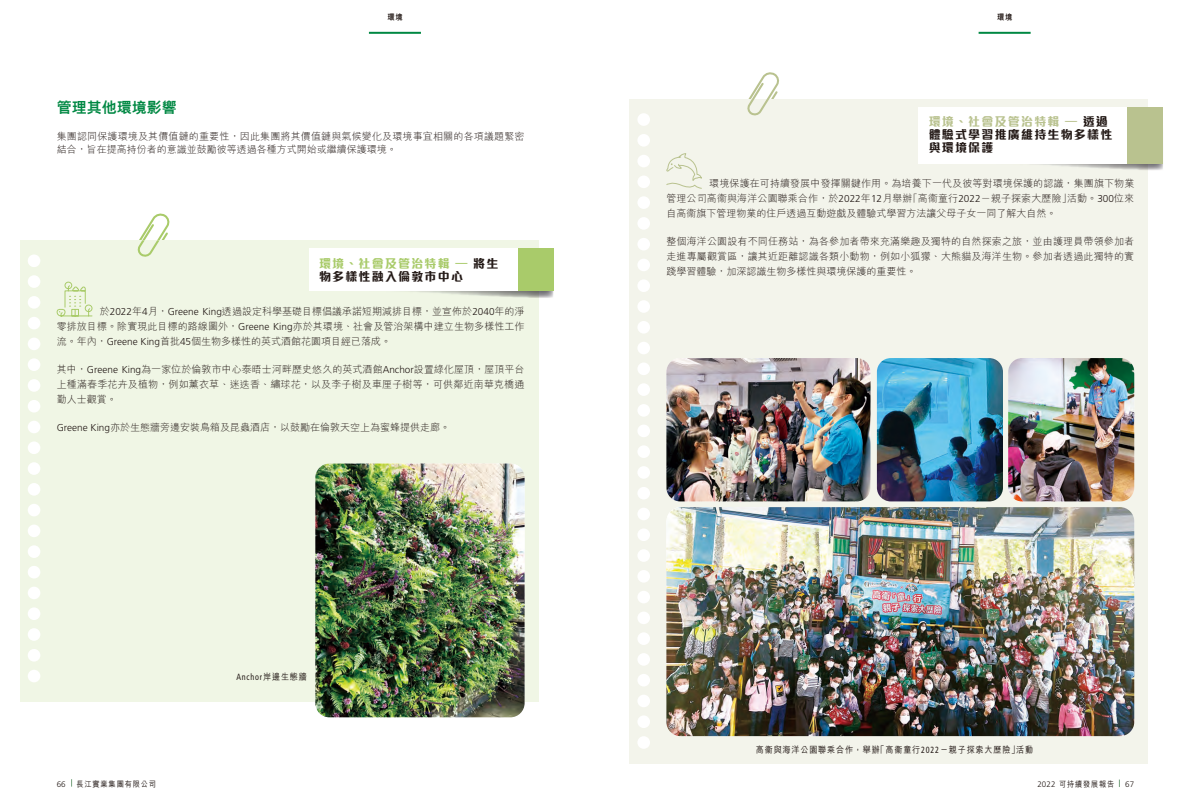
<style>
.page{position:relative;width:1191px;height:808px;background:#fff}
.page>*{position:absolute;margin:0;border:0;box-sizing:border-box;transform-origin:0 0}
.t1{font:800 15px "M Hei HK";color:#008843}
.t2{font:800 12px/13px "M Elle HK";letter-spacing:.1em;color:#231916}
.t3{font:300 10px/15px "M Hei HK";color:#231916;text-align:justify}
.t4{font:500 9px "M Hei HK";letter-spacing:.1em;color:#231916;scale:.9 1}
.t5{font:condensed 9px "Frutiger LT Std";letter-spacing:.1em;color:#231916;scale:.9 1}
.t6{font:500 8px "M Hei HK";letter-spacing:.115em;color:#231916;scale:.9 1}
.t7{font:800 8px "M Hei HK";color:#231916;scale:.9 1}
.s1{color:#a9cb6a}
.s2{font-family:"Frutiger LT Std"}
.s3{font-family:"M Hei HK";font-weight:500;font-stretch:normal}
.s4{color:#b9c28f}
.s5{font-family:"Frutiger LT Std";font-weight:400;font-stretch:condensed}
.s6{font-family:"Frutiger LT Std";font-weight:300}
</style>
<div class="page">
<hr style="left:369px;top:32px;width:52px;height:2px;background:#008843">
<hr style="left:978px;top:32px;width:52px;height:2px;background:#008843">
<div style="left:20px;top:240px;width:519px;height:461px;background:#f0f6e5"></div>
<svg style="left:28px;top:254px;width:12px;height:13px"></svg>
<svg style="left:28px;top:275px;width:12px;height:283px"></svg>
<svg style="left:28px;top:566px;width:12px;height:12px"></svg>
<svg style="left:28px;top:587px;width:12px;height:95px"></svg>
<img style="left:410px;top:291px;width:143px;height:7px">
<div style="left:309px;top:248px;width:244px;height:43px;background:#fff"></div>
<div style="left:518px;top:248px;width:35px;height:43px;background:#a9cb6a"></div>
<svg style="left:137px;top:213px;width:33px;height:44px"></svg>
<div style="left:629px;top:99px;width:519px;height:665px;background:#f3f4eb"></div>
<svg style="left:637px;top:113px;width:13px;height:13px"></svg>
<svg style="left:637px;top:134px;width:13px;height:283px"></svg>
<svg style="left:637px;top:425px;width:13px;height:12px"></svg>
<svg style="left:637px;top:445px;width:13px;height:283px"></svg>
<svg style="left:637px;top:736px;width:13px;height:13px"></svg>
<svg style="left:56px;top:281px;width:37px;height:36px"></svg>
<svg style="left:666px;top:154px;width:36px;height:35px"></svg>
<img style="left:877px;top:358px;width:126px;height:143px">
<img style="left:1008px;top:358px;width:126px;height:143px">
<img style="left:666px;top:358px;width:204px;height:143px">
<img style="left:1038px;top:164px;width:125px;height:6px">
<div style="left:918px;top:107px;width:245px;height:57px;background:#fff"></div>
<div style="left:1127px;top:107px;width:36px;height:57px;background:#b9c28f"></div>
<img style="left:315px;top:463px;width:209px;height:254px">
<img style="left:666px;top:507px;width:468px;height:229px">
<svg style="left:747px;top:72px;width:32px;height:44px"></svg>
<p class="t7" style="left:387px;top:13px;width:18px">環境</p>
<p class="t7" style="left:997px;top:13px;width:18px">環境</p>
<h1 class="t1" style="left:57px;top:100px;width:121px">管理其他環境影響</h1>
<p class="t3" style="left:57px;top:130px;width:469px;line-height:13px">集團認同保護環境及其價值鏈的重要性，因此集團將其價值鏈與氣候變化及環境事宜相關的各項議題緊密結合，旨在提高持份者的意識並鼓勵彼等透過各種方式開始或繼續保護環境。</p>
<p class="t2" style="left:319px;top:258px;width:181px"><span class="s1">環境、社會及管治特輯 –</span> 將生物多樣性融入倫敦市中心</p>
<p class="t3" style="left:57px;top:304px;width:469px;text-indent:43px">於<span class="s2">2022</span>年<span class="s2">4</span>月，<span class="s2">Greene King</span>透過設定科學基礎目標倡議承諾短期減排目標，並宣佈於<span class="s2">2040</span>年的淨零排放目標。除實現此目標的路線圖外，<span class="s2">Greene King</span>亦於其環境、社會及管治架構中建立生物多樣性工作流。年內，<span class="s2">Greene King</span>首批<span class="s2">45</span>個生物多樣性的英式酒館花園項目經已落成。</p>
<p class="t3" style="left:57px;top:362px;width:469px">其中，<span class="s2">Greene King</span>為一家位於倫敦市中心泰晤士河畔歷史悠久的英式酒館<span class="s2">Anchor</span>設置綠化屋頂，屋頂平台上種滿春季花卉及植物，例如薰衣草、迷迭香、繡球花，以及李子樹及車厘子樹等，可供鄰近南華克橋通勤人士觀賞。</p>
<p class="t3" style="left:57px;top:420px;width:395px"><span class="s2">Greene King</span>亦於生態牆旁邊安裝鳥箱及昆蟲酒店，以鼓勵在倫敦天空上為蜜蜂提供走廊。</p>
<p class="t5" style="left:236px;top:672px;width:80px">Anchor<span class="s3">岸邊生態牆</span></p>
<p class="t2" style="left:928px;top:116px;width:185px"><span class="s4">環境、社會及管治特輯 –</span> 透過體驗式學習推廣維持生物多樣性與環境保護</p>
<p class="t3" style="left:666px;top:176px;width:469px;text-indent:43px">環境保護在可持續發展中發揮關鍵作用。為培養下一代及彼等對環境保護的認識，集團旗下物業管理公司高衞與海洋公園聯乘合作，於<span class="s2">2022</span>年<span class="s2">12</span>月舉辦「高衞童行<span class="s2">2022</span>－親子探索大歷險」活動。<span class="s2">300</span>位來自高衞旗下管理物業的住戶透過互動遊戲及體驗式學習方法讓父母子女一同了解大自然。</p>
<p class="t3" style="left:666px;top:234px;width:469px">整個海洋公園設有不同任務站，為各參加者帶來充滿樂趣及獨特的自然探索之旅，並由護理員帶領參加者走進專屬觀賞區，讓其近距離認識各類小動物，例如小狐獴、大熊貓及海洋生物。參加者透過此獨特的實踐學習體驗，加深認識生物多樣性與環境保護的重要性。</p>
<p class="t4" style="left:756px;top:743px;width:309px">高衞與海洋公園聯乘合作，舉辦「高衞童行<span class="s5">2022</span>－親子探索大歷險」活動</p>
<p class="t6" style="left:57px;top:778px;width:112px"><span class="s6">66</span> 長江實業集團有限公司</p>
<p class="t6" style="left:1037px;top:778px;width:109px"><span class="s6">2022</span> 可持續發展報告 <span class="s6">67</span></p>
</div>
